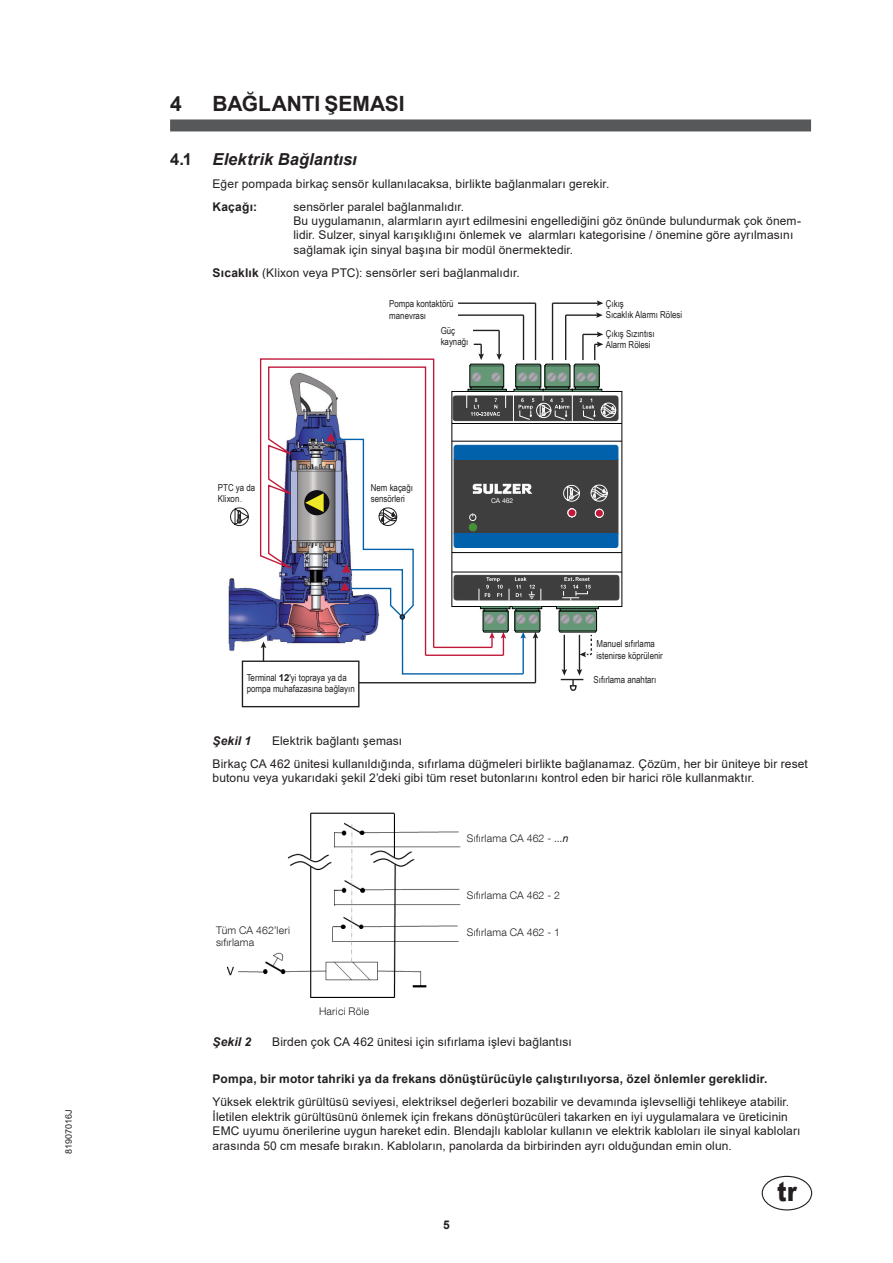
<style>
.page{position:relative;width:893px;height:1263px;background:#fff}
.page>*{position:absolute;margin:0;border:0;box-sizing:border-box;transform-origin:0 0}
.t1{font:900 27px "Arial";color:#231f20;scale:.8 1}
.t2{font:700 21px "Arial";color:#231f20}
.t3{font:italic 700 16.5px "Arial";letter-spacing:.005em;color:#231f20}
.t4{font:700 16.5px "Arial";color:#231f20}
.t5{font:12px/14.4px "Arial";letter-spacing:.01em;color:#231f20}
.t6{font:700 12px "Arial";letter-spacing:.015em;color:#231f20}
.t7{font:italic 700 12px "Arial";letter-spacing:.015em;color:#231f20}
.t8{font:300 10.5px "Helvetica Neue LT Com";letter-spacing:.02em;color:#231f20}
.t9{font:9.6px/11.6px "Arial Narrow";color:#231f20}
.t10{font:9px "Arial";color:#231f20}
.t11{font:6.75px "Helvetica Neue LT Com";color:#fafafa}
.s1{font-weight:700}
.s2{font-family:"Arial";font-weight:700}
.s3{font-family:"Arial";font-weight:400;font-style:italic}
</style>
<div class="page">
<div style="left:762px;top:1176px;width:50px;height:34px;border:1px solid #231f20;border-radius:50%"></div>
<div style="left:170px;top:119px;width:641px;height:12px;background:#57585a"></div>
<img style="left:228px;top:501px;width:31px;height:150px">
<div style="left:242px;top:660px;width:117px;height:47px;border:1px solid #231f20"></div>
<svg style="left:259px;top:358px;width:176px;height:290px"></svg>
<svg style="left:473px;top:330px;width:25px;height:1px"></svg>
<hr style="left:498px;top:330px;width:2px;height:26px;background:#231f20">
<hr style="left:458px;top:314px;width:65px;height:2px;background:#231f20">
<hr style="left:523px;top:315px;width:1px;height:45px;background:#231f20">
<hr style="left:458px;top:302px;width:77px;height:2px;background:#231f20">
<hr style="left:535px;top:303px;width:1px;height:57px;background:#231f20">
<hr style="left:552px;top:303px;width:1px;height:57px;background:#231f20">
<hr style="left:552px;top:302px;width:47px;height:2px;background:#231f20">
<svg style="left:597px;top:300px;width:6px;height:6px"></svg>
<hr style="left:565px;top:315px;width:1px;height:45px;background:#231f20">
<hr style="left:566px;top:314px;width:32px;height:2px;background:#231f20">
<svg style="left:596px;top:312px;width:7px;height:6px"></svg>
<svg style="left:230px;top:505px;width:19px;height:23px"></svg>
<hr style="left:452px;top:441px;width:170px;height:1px;background:#000">
<hr style="left:452px;top:552px;width:170px;height:1px;background:#000">
<hr style="left:452px;top:423px;width:170px;height:1px;background:#000">
<hr style="left:452px;top:572px;width:170px;height:1px;background:#000">
<div style="left:470px;top:366px;width:34px;height:21px;background:#649876"></div>
<div style="left:469px;top:365px;width:35px;height:22px;border:1px solid #000"></div>
<div style="left:468px;top:389px;width:39px;height:3px;border:1px solid #000"></div>
<div style="left:470px;top:387px;width:33px;height:3px;border:1px solid #000"></div>
<svg style="left:469px;top:344px;width:36px;height:39px"></svg>
<div style="left:516px;top:366px;width:25px;height:21px;background:#649876"></div>
<div style="left:515px;top:365px;width:26px;height:22px;border:1px solid #000"></div>
<hr style="left:513px;top:389px;width:31px;height:3px;background:#649876">
<div style="left:516px;top:387px;width:24px;height:3px;border:1px solid #000"></div>
<div style="left:545px;top:366px;width:25px;height:21px;background:#649876"></div>
<div style="left:544px;top:365px;width:26px;height:22px;border:1px solid #000"></div>
<hr style="left:543px;top:389px;width:30px;height:3px;background:#649876">
<div style="left:545px;top:387px;width:24px;height:3px;border:1px solid #000"></div>
<div style="left:574px;top:366px;width:25px;height:21px;background:#649876"></div>
<div style="left:574px;top:365px;width:26px;height:22px;border:1px solid #000"></div>
<div style="left:572px;top:389px;width:30px;height:3px;background:#649876;border:1px solid #000"></div>
<div style="left:575px;top:387px;width:24px;height:3px;border:1px solid #000"></div>
<svg style="left:515px;top:332px;width:88px;height:51px"></svg>
<svg style="left:452px;top:394px;width:167px;height:27px;background:#616162"></svg>
<svg style="left:261px;top:433px;width:358px;height:259px"></svg>
<img style="left:226px;top:812px;width:235px;height:186px">
<p class="t10" style="left:62px;top:1154px;width:46px;rotate:-90deg">81907016J</p>
<h2 class="t2" style="left:170px;top:89px;width:13px">4</h2>
<h2 class="t2" style="left:213px;top:89px;width:194px">BAĞLANTI ŞEMASI</h2>
<h3 class="t4" style="left:170px;top:147px;width:23px">4.1</h3>
<h3 class="t3" style="left:213px;top:148px;width:146px">Elektrik Bağlantısı</h3>
<p class="t5" style="left:213px;top:176px;width:398px">Eğer pompada birkaç sensör kullanılacaksa, birlikte bağlanmaları gerekir.</p>
<p class="t6" style="left:213px;top:198px;width:46px">Kaçağı:</p>
<p class="t5" style="left:293px;top:199px;width:509px">sensörler paralel bağlanmalıdır.<br>Bu uygulamanın, alarmların ayırt edilmesini engellediğini göz önünde bulundurmak çok önem&shy;lidir. Sulzer, sinyal karışıklığını önlemek ve alarmları kategorisine / önemine göre ayrılmasını sağlamak için sinyal başına bir modül önermektedir.</p>
<p class="t5" style="left:213px;top:265px;width:309px"><span class="s1">Sıcaklık</span> (Klixon veya PTC): sensörler seri bağlanmalıdır.</p>
<p class="t9" style="left:218px;top:481px;width:39px">PTC ya da<br>Klixon</p>
<p class="t9" style="left:606px;top:297px;width:78px">Çıkış<br>Sıcaklık Alarmı Rölesi</p>
<p class="t9" style="left:389px;top:298px;width:66px">Pompa kontaktörü manevrası</p>
<p class="t9" style="left:441px;top:324px;width:29px">Güç kaynağı</p>
<p class="t9" style="left:606px;top:327px;width:50px">Çıkış Sızıntısı<br>Alarm Rölesi</p>
<p class="t9" style="left:371px;top:481px;width:44px">Nem kaçağı sensörleri</p>
<p class="t11" style="left:491px;top:496px;width:24px">CA 462</p>
<p class="t9" style="left:597px;top:638px;width:68px">Manuel sıfırlama istenirse köprülenir</p>
<p class="t9" style="left:247px;top:671px;width:110px">Terminal <span class="s2">12</span>'yi topraya ya da pompa muhafazasına bağlayın</p>
<p class="t9" style="left:594px;top:673px;width:64px">Sıfırlama anahtarı</p>
<p class="t7" style="left:213px;top:733px;width:40px">Şekil 1</p>
<p class="t5" style="left:213px;top:729px;width:597px;line-height:23px;text-indent:60px">Elektrik bağlantı şeması<br>Birkaç CA 462 ünitesi kullanıldığında, sıfırlama düğmeleri birlikte bağlanamaz. Çözüm, her bir üniteye bir reset</p>
<p class="t5" style="left:213px;top:771px;width:543px">butonu veya yukarıdaki şekil 2’deki gibi tüm reset butonlarını kontrol eden bir harici röle kullanmaktır.</p>
<p class="t8" style="left:467px;top:832px;width:103px">Sıfırlama CA 462 - ...<span class="s3">n</span></p>
<p class="t8" style="left:467px;top:889px;width:95px">Sıfırlama CA 462 - 2</p>
<p class="t8" style="left:216px;top:923px;width:75px">Tüm CA 462’leri</p>
<p class="t8" style="left:467px;top:926px;width:95px">Sıfırlama CA 462 - 1</p>
<p class="t8" style="left:216px;top:936px;width:40px">sıfırlama</p>
<p class="t8" style="left:319px;top:1005px;width:52px">Harici Röle</p>
<p class="t7" style="left:213px;top:1034px;width:40px">Şekil 2</p>
<p class="t5" style="left:272px;top:1035px;width:301px">Birden çok CA 462 ünitesi için sıfırlama işlevi bağlantısı</p>
<p class="t6" style="left:213px;top:1071px;width:556px">Pompa, bir motor tahriki ya da frekans dönüştürücüyle çalıştırılıyorsa, özel önlemler gereklidir.</p>
<p class="t5" style="left:213px;top:1095px;width:589px">Yüksek elektrik gürültüsü seviyesi, elektriksel değerleri bozabilir ve devamında işlevselliği tehlikeye atabilir.<br>İletilen elektrik gürültüsünü önlemek için frekans dönüştürücüleri takarken en iyi uygulamalara ve üreticinin EMC uyumu önerilerine uygun hareket edin. Blendajlı kablolar kullanın ve elektrik kabloları ile sinyal kabloları arasında 50 cm mesafe bırakın. Kabloların, panolarda da birbirinden ayrı olduğundan emin olun.</p>
<p class="t6" style="left:443px;top:1216px;width:8px">5</p>
<h1 class="t1" style="left:777px;top:1172px;width:26px">tr</h1>
</div>
